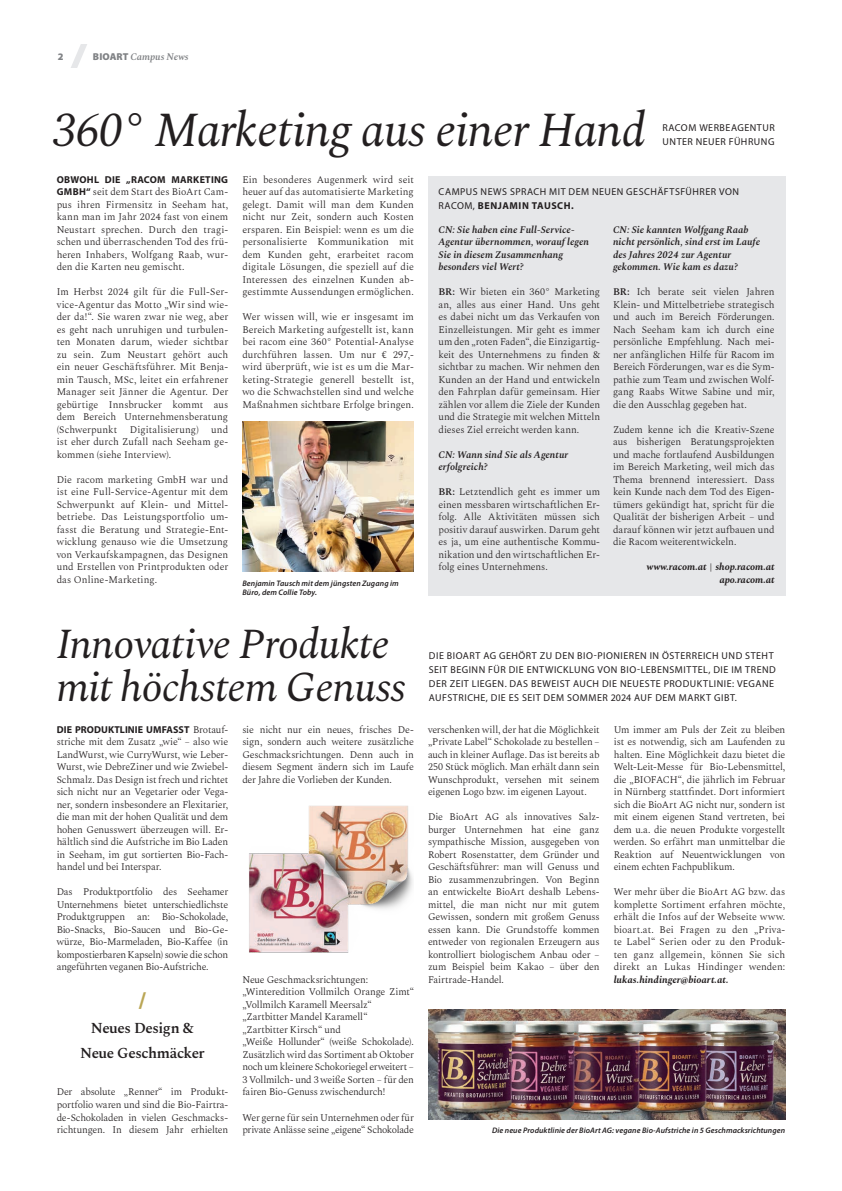
<style>
.page{position:relative;width:842px;height:1191px;background:#fff}
.page>*{position:absolute;margin:0;border:0;box-sizing:border-box;transform-origin:0 0}
.t1{font:italic 48px "Spectral";letter-spacing:-.02em;color:#231f20}
.t2{font:italic 42px/43px "Spectral";letter-spacing:-.02em;color:#231f20}
.t3{font:700 23px "Myriad Pro";color:#baa655}
.t4{font:600 15px "Spectral";letter-spacing:-.035em;color:#231f20}
.t5{font:300 10px/12.5px "Spectral";letter-spacing:-.01em;color:#231f20;text-align:justify}
.t6{font:10px/14px "Myriad Pro";letter-spacing:.05em;color:#231f20}
.t7{font:italic 600 10px/12.5px "Spectral";letter-spacing:.005em;color:#231f20}
.t8{font:300 10px/12.5px "Spectral";letter-spacing:-.03em;color:#231f20}
.t9{font:italic 700 10px "Spectral";letter-spacing:-.015em;color:#231f20}
.t10{font:italic 600 10px "Spectral";letter-spacing:-.01em;color:#808285}
.t11{font:900 10px "Myriad Pro";color:#808285}
.t12{font:italic 600 8px/9.6px "Myriad Pro";letter-spacing:.01em;color:#231f20}
.s1{font-family:"Myriad Pro";font-weight:900;font-style:normal}
.s2{font-family:"Myriad Pro";font-weight:700}
.s3{font-weight:700}
.s4{font-weight:600}
.s5{font-family:"Baskerville Pro";font-weight:400;font-style:normal}
.s6{font-weight:700;font-style:italic}
</style>
<div class="page">
<div style="left:428px;top:176px;width:357px;height:419px;background:#e6e7e9"></div>
<svg style="left:71px;top:45px;width:16px;height:22px"></svg>
<img style="left:249px;top:805px;width:164px;height:148px">
<img style="left:428px;top:1009px;width:357px;height:110px">
<img style="left:242px;top:421px;width:172px;height:150px">
<p class="t11" style="left:58px;top:51px;width:7px">2</p>
<p class="t10" style="left:93px;top:50px;width:97px"><span class="s1">BIOART</span> Campus News</p>
<p class="t1" style="left:53px;top:95px;width:594px">360° Marketing aus einer Hand</p>
<p class="t5" style="left:57px;top:172px;width:173px"><span class="s2">OBWOHL DIE „RACOM MARKETING GMBH“</span> seit dem Start des BioArt Cam&shy;pus ihren Firmensitz in Seeham hat, kann man im Jahr 2024 fast von einem Neustart sprechen. Durch den tragi&shy;schen und überraschenden Tod des frü&shy;heren Inhabers, Wolfgang Raab, wur&shy;den die Karten neu gemischt.</p>
<p class="t5" style="left:57px;top:285px;width:173px">Im Herbst 2024 gilt für die Full-Ser&shy;vice-Agentur das Motto „Wir sind wie&shy;der da!“. Sie waren zwar nie weg, aber es geht nach unruhigen und turbulen&shy;ten Monaten darum, wieder sichtbar zu sein. Zum Neustart gehört auch ein neuer Geschäftsführer. Mit Benja&shy;min Tausch, MSc, leitet ein erfahrener Manager seit Jänner die Agentur. Der gebürtige Innsbrucker kommt aus dem Bereich Unternehmensberatung (Schwerpunkt</p>
<p class="t6" style="left:662px;top:121px;width:114px">RACOM WERBEAGENTUR<br>UNTER NEUER FÜHRUNG</p>
<p class="t5" style="left:242px;top:172px;width:173px">Ein besonderes Augenmerk wird seit heuer auf das automatisierte Marketing gelegt. Damit will man dem Kunden nicht nur Zeit, sondern auch Kosten ersparen. Ein Beispiel: wenn es um die personalisierte Kommunikation mit dem Kunden geht, erarbeitet racom digitale Lösungen, die speziell auf die Interessen des einzelnen Kunden ab&shy;gestimmte Aussendungen ermöglichen.</p>
<p class="t5" style="left:242px;top:310px;width:173px">Wer wissen will, wie er insgesamt im Bereich Marketing aufgestellt ist, kann bei racom eine 360° Potential-Analyse durchführen lassen. Um nur € 297,- wird überprüft, wie ist es um die Mar&shy;keting-Strategie generell bestellt ist, wo die Schwachstellen sind und welche Maßnahmen sichtbare Erfolge bringen.</p>
<p class="t6" style="left:439px;top:184px;width:302px">CAMPUS NEWS SPRACH MIT DEM NEUEN GESCHÄFTSFÜHRER VON<br>RACOM, <span class="s3">BENJAMIN TAUSCH.</span></p>
<p class="t7" style="left:438px;top:222px;width:152px">CN: Sie haben eine Full-Service-<br>Agentur übernommen, worauf legen<br>Sie in diesem Zusammenhang besonders viel Wert?</p>
<p class="t5" style="left:438px;top:285px;width:163px"><span class="s4">BR:</span> Wir bieten ein 360° Marketing an, alles aus einer Hand. Uns geht es dabei nicht um das Verkaufen von Einzelleistungen. Mir geht es immer um den „roten Faden“, die Einzigartig&shy;keit des Unternehmens zu finden &amp; sichtbar zu machen. Wir nehmen den Kunden an der Hand und entwickeln den Fahrplan dafür gemeinsam. Hier zählen vor allem die Ziele der Kunden und die Strategie mit welchen Mitteln dieses Ziel erreicht werden kann.</p>
<p class="t7" style="left:438px;top:447px;width:131px">CN: Wann sind Sie als Agentur erfolgreich?</p>
<p class="t5" style="left:438px;top:485px;width:163px"><span class="s4">BR:</span> Letztendlich geht es immer um einen messbaren wirtschaftlichen Er&shy;folg. Alle Aktivitäten müssen sich positiv darauf auswirken. Darum geht es ja, um eine authentische Kommu&shy;nikation und den wirtschaftlichen Er&shy;folg eines Unternehmens.</p>
<p class="t7" style="left:613px;top:222px;width:148px">CN: Sie kannten Wolfgang Raab nicht persönlich, sind erst im Laufe des Jahres 2024 zur Agentur gekommen. Wie kam es dazu?</p>
<p class="t5" style="left:613px;top:285px;width:163px"><span class="s4">BR:</span> Ich berate seit vielen Jahren Klein- und Mittelbetriebe strategisch und auch im Bereich Förderungen.<br>Nach Seeham kam ich durch eine persönliche Empfehlung. Nach mei&shy;ner anfänglichen Hilfe für Racom im Bereich Förderungen, war es die Sym&shy;pathie zum Team und zwischen Wolf&shy;gang Raabs Witwe Sabine und mir, die den Ausschlag gegeben hat.</p>
<p class="t5" style="left:613px;top:422px;width:163px">Zudem kenne ich die Kreativ-Szene aus bisherigen Beratungsprojekten und mache fortlaufend Ausbildungen im Bereich Marketing, weil mich das Thema brennend interessiert. Dass kein Kunde nach dem Tod des Eigen&shy;tümers gekündigt hat, spricht für die Qualität der bisherigen Arbeit – und darauf können wir jetzt aufbauen und die Racom weiterentwickeln.</p>
<p class="t9" style="left:646px;top:560px;width:130px">www.racom.at <span class="s5">|</span> shop.racom.at</p>
<p class="t9" style="left:719px;top:572px;width:57px">apo.racom.at</p>
<p class="t5" style="left:57px;top:422px;width:173px;text-indent:155px">und ist eher durch Zufall nach Seeham ge&shy;kommen (siehe Interview).</p>
<p class="t5" style="left:57px;top:472px;width:173px">Die racom marketing GmbH war und ist eine Full-Service-Agentur mit dem Schwerpunkt auf Klein- und Mittel&shy;betriebe. Das Leistungsportfolio um&shy;fasst die Beratung und Strategie-Ent&shy;wicklung genauso wie die Umsetzung von Verkaufskampagnen, das Designen und Erstellen von Printprodukten oder das Online-Marketing.</p>
<p class="t5" style="left:130px;top:422px;width:70px">Digitalisierung)</p>
<p class="t12" style="left:242px;top:578px;width:158px">Benjamin Tausch mit dem jüngsten Zugang im<br>Büro, dem Collie Toby.</p>
<p class="t2" style="left:57px;top:619px;width:350px">Innovative Produkte mit höchstem Genuss</p>
<p class="t5" style="left:57px;top:722px;width:173px"><span class="s2">DIE PRODUKTLINIE UMFASST</span> Brotauf&shy;striche mit dem Zusatz „wie“ – also wie LandWurst, wie CurryWurst, wie Leber-Wurst, wie DebreZiner und wie Zwiebel-Schmalz. Das Design ist frech und richtet sich nicht nur an Vegetarier oder Vega&shy;ner, sondern insbesondere an Flexitarier, die man mit der hohen Qualität und dem hohen Genusswert überzeugen will. Er&shy;hältlich sind die Aufstriche im Bio Laden in Seeham, im gut sortierten Bio-Fach&shy;handel und bei Interspar.</p>
<p class="t5" style="left:57px;top:885px;width:173px">Das Produktportfolio des Seehamer Unternehmens bietet unterschiedlichste Produktgruppen an: Bio-Schokolade, Bio-Snacks, Bio-Saucen und Bio-Ge&shy;würze, Bio-Marmeladen, Bio-Kaffee (in kompostierbaren Kapseln) sowie die schon angeführten veganen Bio-Aufstriche.</p>
<p class="t3" style="left:139px;top:985px;width:9px">/</p>
<p class="t4" style="left:91px;top:1017px;width:105px">Neues Design &amp;</p>
<p class="t4" style="left:80px;top:1042px;width:126px">Neue Geschmäcker</p>
<p class="t5" style="left:57px;top:1085px;width:173px">Der absolute „Renner“ im Produkt&shy;portfolio waren und sind die Bio-Fairtra&shy;de-Schokoladen in vielen Geschmacks&shy;richtungen. In diesem Jahr erhielten</p>
<p class="t5" style="left:242px;top:722px;width:173px">sie nicht nur ein neues, frisches De&shy;sign, sondern auch weitere zusätzliche Geschmacksrichtungen. Denn auch in diesem Segment ändern sich im Laufe der Jahre die Vorlieben der Kunden.</p>
<p class="t5" style="left:242px;top:972px;width:127px">Neue Geschmacksrichtungen:</p>
<p class="t5" style="left:242px;top:985px;width:173px">„Winteredition Vollmilch Orange Zimt“ „Vollmilch Karamell Meersalz“</p>
<p class="t5" style="left:242px;top:1010px;width:127px">„Zartbitter Mandel Karamell“</p>
<p class="t5" style="left:242px;top:1022px;width:100px">„Zartbitter Kirsch“ und</p>
<p class="t5" style="left:242px;top:1035px;width:173px">„Weiße Hollunder“ (weiße Schokolade).<br>Zusätzlich wird das Sortiment ab Oktober noch um kleinere Schokoriegel erweitert – 3 Vollmilch- und 3 weiße Sorten – für den fairen Bio-Genuss zwischendurch!</p>
<p class="t8" style="left:242px;top:1110px;width:173px">Wer gerne für sein Unternehmen oder für private Anlässe seine „eigene“ Schokolade</p>
<p class="t6" style="left:429px;top:649px;width:348px">DIE BIOART AG GEHÖRT ZU DEN BIO-PIONIEREN IN ÖSTERREICH UND STEHT SEIT BEGINN FÜR DIE ENTWICKLUNG VON BIO-LEBENSMITTEL, DIE IM TREND DER ZEIT LIEGEN. DAS BEWEIST AUCH DIE NEUESTE PRODUKTLINIE: VEGANE AUFSTRICHE, DIE ES SEIT DEM SOMMER 2024 AUF DEM MARKT GIBT.</p>
<p class="t5" style="left:428px;top:722px;width:173px">verschenken will, der hat die Möglichkeit „Private Label“ Schokolade zu bestellen – auch in kleiner Auflage. Das ist bereits ab 250 Stück möglich. Man erhält dann sein Wunschprodukt, versehen mit seinem eigenen Logo bzw. im eigenen Layout.</p>
<p class="t5" style="left:428px;top:810px;width:173px">Die BioArt AG als innovatives Salz&shy;burger Unternehmen hat eine ganz sympathische Mission, ausgegeben von Robert Rosenstatter, dem Gründer und Geschäftsführer: man will Genuss und Bio zusammenzubringen. Von Beginn an entwickelte BioArt deshalb Lebens&shy;mittel, die man nicht nur mit gutem Gewissen, sondern mit großem Genuss essen kann. Die Grundstoffe kommen entweder von regionalen Erzeugern aus kontrolliert biologischem Anbau oder – zum Beispiel beim Kakao – über den Fairtrade-Handel.</p>
<p class="t5" style="left:614px;top:722px;width:173px">Um immer am Puls der Zeit zu bleiben ist es notwendig, sich am Laufenden zu halten. Eine Möglichkeit dazu bietet die Welt-Leit-Messe für Bio-Lebensmittel, die „BIOFACH“, die jährlich im Februar in Nürnberg stattfindet. Dort informiert sich die BioArt AG nicht nur, sondern ist mit einem eigenen Stand vertreten, bei dem u.a. die neuen Produkte vorgestellt werden. So erfährt man unmittelbar die Reaktion auf Neuentwicklungen von einem echten Fachpublikum.</p>
<p class="t5" style="left:614px;top:885px;width:173px">Wer mehr über die BioArt AG bzw. das komplette Sortiment erfahren möchte, erhält die Infos auf der Webseite www. bioart.at. Bei Fragen zu den „Priva&shy;te Label“ Serien oder zu den Produk&shy;ten ganz allgemein, können Sie sich direkt an Lukas Hindinger wenden: <span class="s6">lukas.hindinger@bioart.at.</span></p>
<p class="t12" style="left:492px;top:1125px;width:295px">Die neue Produktlinie der BioArt AG: vegane Bio-Aufstriche in 5 Geschmacksrichtungen</p>
</div>
